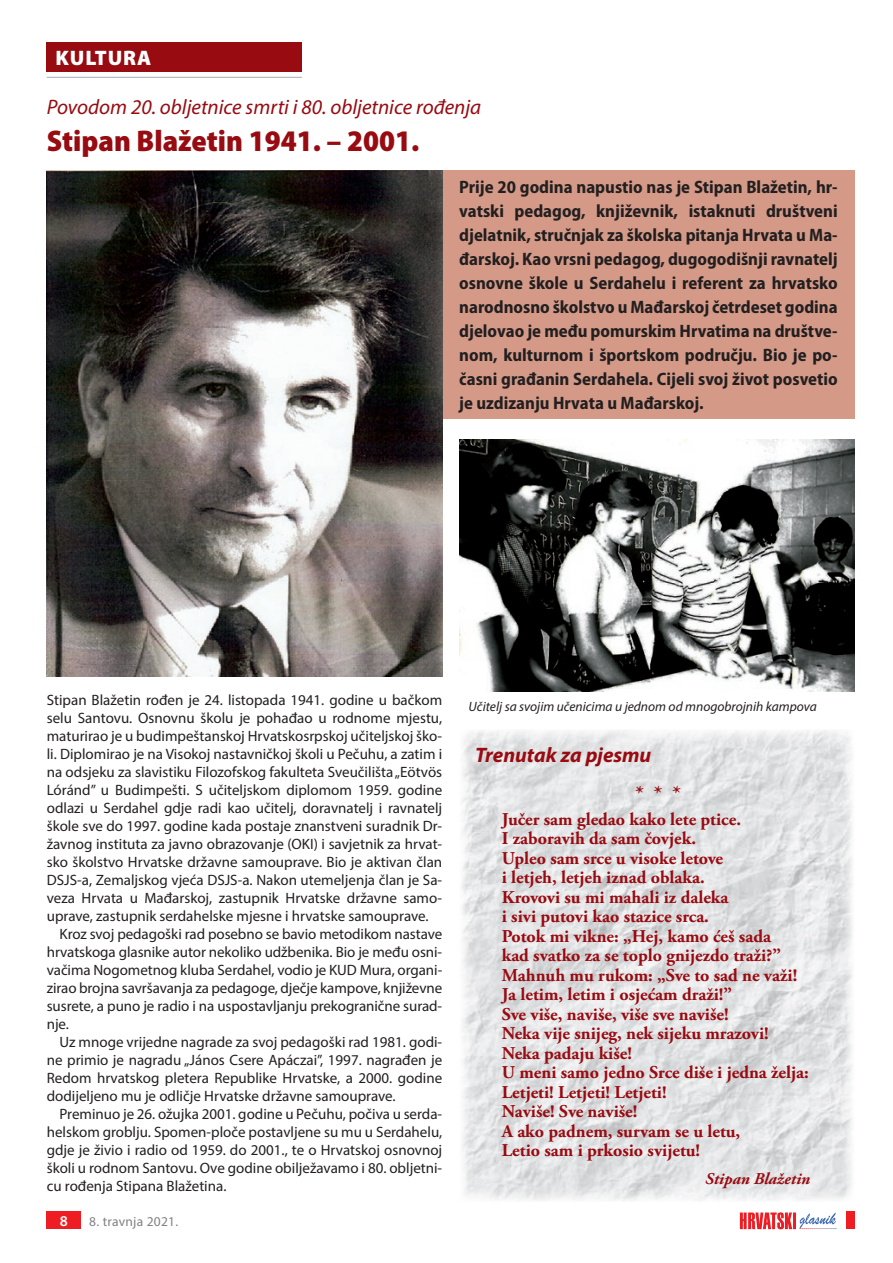
<style>
.page{position:relative;width:893px;height:1263px;background:#fff}
.page>*{position:absolute;margin:0;border:0;box-sizing:border-box;transform-origin:0 0}
.t1{font:900 semi-condensed 30px "Myriad Pro";color:#970b11}
.t2{font:italic 21px "Myriad Pro";color:#970b11}
.t3{font:italic 700 21px "Myriad Pro";color:#970b11}
.t4{font:900 21px "Myriad Pro";color:#fff}
.t5{font:italic 700 21px "Adobe Garamond Pro";color:#970b11}
.t6{font:700 18px/19.5px "Adobe Garamond Pro";color:#970b11}
.t7{font:700 semi-condensed 18px/24px "Myriad Pro";color:#231f20;text-align:justify}
.t8{font:italic 700 16.5px "Adobe Garamond Pro";color:#970b11}
.t9{font:15px "Myriad Pro";color:#231f20}
.t10{font:600 15px "Myriad Pro";color:#fff}
.t11{font:italic 13.5px "Myriad Pro";color:#231f20}
.t12{font:13.5px "Myriad Pro";letter-spacing:.02em;color:#808285}
</style>
<div class="page">
<svg style="left:740px;top:1212px;width:96px;height:17px"></svg>
<div style="left:846px;top:1212px;width:9px;height:17px;background:#ee1d23"></div>
<div style="left:47px;top:1212px;width:34px;height:17px;background:#ee1d23"></div>
<div style="left:47px;top:43px;width:255px;height:29px;background:#970b11"></div>
<hr style="left:47px;top:77px;width:255px;height:1px;background:#a8a9ad">
<div style="left:47px;top:170px;width:808px;height:249px;background:#d49a87"></div>
<img style="left:47px;top:170px;width:395px;height:507px">
<img style="left:462px;top:730px;width:390px;height:471px">
<img style="left:459px;top:440px;width:396px;height:252px">
<h2 class="t4" style="left:55px;top:44px;width:15px">KULTURA</h2>
<h2 class="t2" style="left:47px;top:94px;width:436px">Povodom 20. obljetnice smrti i 80. obljetnice rođenja</h2>
<h1 class="t1" style="left:47px;top:121px;width:374px">Stipan Blažetin 1941. – 2001.</h1>
<p class="t7" style="left:459px;top:175px;width:380px">Prije 20 godina napustio nas je Stipan Blažetin, hr&shy;vatski pedagog, književnik, istaknuti društveni djelatnik, stručnjak za školska pitanja Hrvata u Ma&shy;đarskoj. Kao vrsni pedagog, dugogodišnji ravnatelj osnovne škole u Serdahelu i referent za hrvatsko narodnosno školstvo u Mađarskoj četrdeset godina djelovao je među pomurskim Hrvatima na društve&shy;nom, kulturnom i športskom području. Bio je po&shy;časni građanin Serdahela. Cijeli svoj život posvetio je uzdizanju Hrvata u Mađarskoj.</p>
<p class="t9" style="left:47px;top:690px;width:397px">Stipan Blažetin rođen je 24. listopada 1941. godine u bačkom</p>
<p class="t9" style="left:47px;top:708px;width:397px">selu Santovu. Osnovnu školu je pohađao u rodnome mjestu,</p>
<p class="t9" style="left:47px;top:726px;width:397px">maturirao je u budimpeštanskoj Hrvatskosrpskoj učiteljskoj ško-</p>
<p class="t9" style="left:47px;top:744px;width:397px">li. Diplomirao je na Visokoj nastavničkoj školi u Pečuhu, a zatim i</p>
<p class="t9" style="left:47px;top:762px;width:397px">na odsjeku za slavistiku Filozofskog fakulteta Sveučilišta „Eötvös</p>
<p class="t9" style="left:47px;top:780px;width:397px">Lóránd” u Budimpešti. S učiteljskom diplomom 1959. godine</p>
<p class="t9" style="left:47px;top:798px;width:397px">odlazi u Serdahel gdje radi kao učitelj, doravnatelj i ravnatelj</p>
<p class="t9" style="left:47px;top:816px;width:397px">škole sve do 1997. godine kada postaje znanstveni suradnik Dr-</p>
<p class="t9" style="left:47px;top:834px;width:397px">žavnog instituta za javno obrazovanje (OKI) i savjetnik za hrvat-</p>
<p class="t9" style="left:47px;top:852px;width:397px">sko školstvo Hrvatske državne samouprave. Bio je aktivan član</p>
<p class="t9" style="left:47px;top:870px;width:397px">DSJS-a, Zemaljskog vjeća DSJS-a. Nakon utemeljenja član je Sa-</p>
<p class="t9" style="left:47px;top:888px;width:397px">veza Hrvata u Mađarskoj, zastupnik Hrvatske državne samo-</p>
<p class="t9" style="left:47px;top:906px;width:383px">uprave, zastupnik serdahelske mjesne i hrvatske samouprave.</p>
<p class="t9" style="left:60px;top:924px;width:384px">Kroz svoj pedagoški rad posebno se bavio metodikom nastave</p>
<p class="t9" style="left:47px;top:942px;width:397px">hrvatskoga glasnike autor nekoliko udžbenika. Bio je među osni-</p>
<p class="t9" style="left:47px;top:960px;width:397px">vačima Nogometnog kluba Serdahel, vodio je KUD Mura, organi-</p>
<p class="t9" style="left:47px;top:978px;width:397px">zirao brojna savršavanja za pedagoge, dječje kampove, književne</p>
<p class="t9" style="left:47px;top:996px;width:397px">susrete, a puno je radio i na uspostavljanju prekogranične surad-</p>
<p class="t9" style="left:47px;top:1014px;width:24px">nje.</p>
<p class="t9" style="left:60px;top:1032px;width:384px">Uz mnoge vrijedne nagrade za svoj pedagoški rad 1981. godi-</p>
<p class="t9" style="left:47px;top:1050px;width:397px">ne primio je nagradu „János Csere Apáczai”, 1997. nagrađen je</p>
<p class="t9" style="left:47px;top:1068px;width:397px">Redom hrvatskog pletera Republike Hrvatske, a 2000. godine</p>
<p class="t9" style="left:47px;top:1086px;width:350px">dodijeljeno mu je odličje Hrvatske državne samouprave.</p>
<p class="t9" style="left:60px;top:1104px;width:384px">Preminuo je 26. ožujka 2001. godine u Pečuhu, počiva u serda-</p>
<p class="t9" style="left:47px;top:1122px;width:397px">helskom groblju. Spomen-ploče postavljene su mu u Serdahelu,</p>
<p class="t9" style="left:47px;top:1140px;width:397px">gdje je živio i radio od 1959. do 2001., te o Hrvatskoj osnovnoj</p>
<p class="t9" style="left:47px;top:1158px;width:397px">školi u rodnom Santovu. Ove godine obilježavamo i 80. obljetni-</p>
<p class="t9" style="left:47px;top:1176px;width:181px">cu rođenja Stipana Blažetina.</p>
<p class="t10" style="left:60px;top:1211px;width:10px">8</p>
<p class="t12" style="left:89px;top:1213px;width:90px">8. travnja 2021.</p>
<p class="t11" style="left:469px;top:698px;width:350px">Učitelj sa svojim učenicima u jednom od mnogobrojnih kampova</p>
<h2 class="t3" style="left:475px;top:741px;width:178px">Trenutak za pjesmu</h2>
<h2 class="t5" style="left:633px;top:781px;width:47px">* * *</h2>
<p class="t6" style="left:502px;top:810px;width:309px">Jučer sam gledao kako lete ptice.<br>I zaboravih da sam čovjek.<br>Upleo sam srce u visoke letove<br>i letjeh, letjeh iznad oblaka.<br>Krovovi su mi mahali iz daleka<br>i sivi putovi kao stazice srca.<br>Potok mi vikne: „Hej, kamo ćeš sada<br>kad svatko za se toplo gnijezdo traži?”<br>Mahnuh mu rukom: „Sve to sad ne važi!<br>Ja letim, letim i osjećam draži!”<br>Sve više, naviše, više sve naviše!<br>Neka vije snijeg, nek sijeku mrazovi!<br>Neka padaju kiše!<br>U meni samo jedno Srce diše i jedna želja:<br>Letjeti! Letjeti! Letjeti!<br>Naviše! Sve naviše!<br>A ako padnem, survam se u letu,<br>Letio sam i prkosio svijetu!</p>
<p class="t8" style="left:705px;top:1170px;width:106px">Stipan Blažetin</p>
</div>
